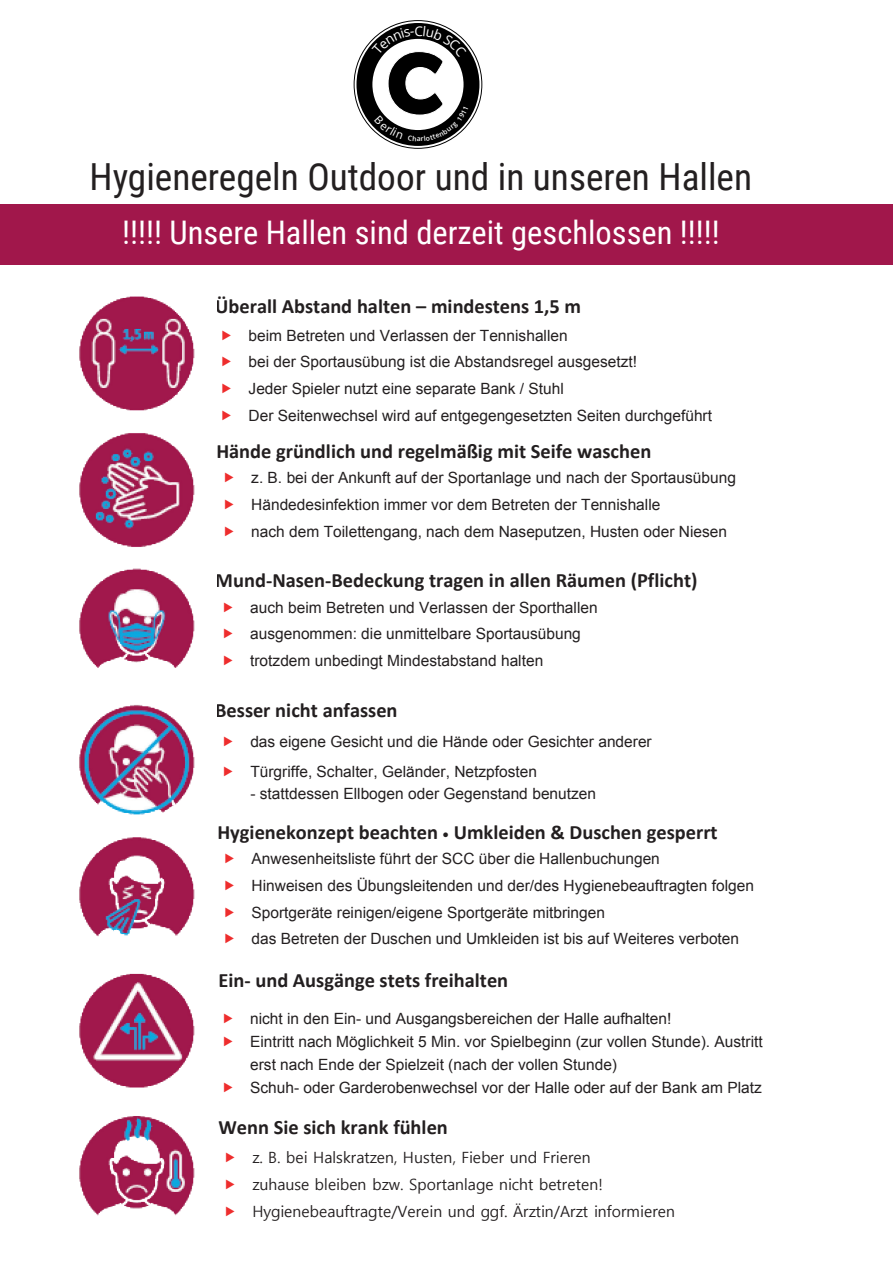
<style>
.page{position:relative;width:893px;height:1263px;background:#fff}
.page>*{position:absolute;margin:0;border:0;box-sizing:border-box;transform-origin:0 0}
.t1{font:37.35px "Roboto Condensed";color:#231f20}
.t2{font:32.55px "Roboto Condensed";color:#fff}
.t3{font:700 20.4px "Calibri";color:#231f20}
.t4{font:15.45px/26.8px "Arial";color:#231f20}
.t5{font:15.45px/26.8px "Malgun Gothic";color:#231f20}
.t6{font:13.35px "Open Sans";color:#fff}
.t7{font:600 6.75px "Open Sans";color:#fff}
.s1{font-size:13.05px}
</style>
<div class="page">
<div style="left:0;top:204px;width:893px;height:61px;background:#a1174b"></div>
<img style="left:79px;top:296px;width:116px;height:920px">
<svg style="left:354px;top:20px;width:128px;height:129px"></svg>
<p class="t6" style="left:414px;top:22px;width:10px">C</p>
<p class="t7" style="left:417px;top:134px;width:6px">a</p>
<h1 class="t1" style="left:90px;top:151px;width:664px">Hygieneregeln Outdoor und in unseren Hallen</h1>
<h2 class="t2" style="left:122px;top:210px;width:599px">!!!!! Unsere Hallen sind derzeit geschlossen !!!!!</h2>
<h3 class="t3" style="left:215px;top:291px;width:367px">Überall Abstand halten – mindestens 1,5 m</h3>
<p class="t4" style="left:249px;top:322px;width:465px">beim Betreten und Verlassen der Tennishallen<br>bei der Sportausübung ist die Abstandsregel ausgesetzt!<br>Jeder Spieler nutzt eine separate Bank / Stuhl<br>Der Seitenwechsel wird auf entgegengesetzten Seiten durchgeführt</p>
<h3 class="t3" style="left:216px;top:437px;width:436px">Hände gründlich und regelmäßig mit Seife waschen</h3>
<p class="t4" style="left:251px;top:464px;width:486px">z. B. bei der Ankunft auf der Sportanlage und nach der Sportausübung<br>Händedesinfektion immer vor dem Betreten der Tennishalle<br>nach dem Toilettengang, nach dem Naseputzen, Husten oder Niesen</p>
<h3 class="t3" style="left:215px;top:565px;width:484px">Mund-Nasen-Bedeckung tragen in allen Räumen (Pflicht)</h3>
<p class="t4" style="left:250px;top:594px;width:349px">auch beim Betreten und Verlassen der Sporthallen ausgenommen: die unmittelbare Sportausübung trotzdem unbedingt Mindestabstand halten</p>
<h3 class="t3" style="left:215px;top:695px;width:184px">Besser nicht anfassen</h3>
<p class="t4" style="left:250px;top:727px;width:403px;line-height:29.8px">das eigene Gesicht und die Hände oder Gesichter anderer<br>Türgriffe, Schalter, Geländer, Netzpfosten</p>
<p class="t4" style="left:250px;top:780px;width:347px">- stattdessen Ellbogen oder Gegenstand benutzen</p>
<h3 class="t3" style="left:217px;top:818px;width:502px">Hygienekonzept beachten <span class="s1">•</span> Umkleiden &amp; Duschen gesperrt</h3>
<p class="t4" style="left:252px;top:845px;width:504px">Anwesenheitsliste führt der SCC über die Hallenbuchungen<br>Hinweisen des Übungsleitenden und der/des Hygienebeauftragten folgen Sportgeräte reinigen/eigene Sportgeräte mitbringen<br>das Betreten der Duschen und Umkleiden ist bis auf Weiteres verboten</p>
<h3 class="t3" style="left:219px;top:967px;width:291px">Ein- und Ausgänge stets freihalten</h3>
<p class="t4" style="left:250px;top:1007px;width:514px;line-height:23.2px">nicht in den Ein- und Ausgangsbereichen der Halle aufhalten!<br>Eintritt nach Möglichkeit 5 Min. vor Spielbeginn (zur vollen Stunde). Austritt erst nach Ende der Spielzeit (nach der vollen Stunde)<br>Schuh- oder Garderobenwechsel vor der Halle oder auf der Bank am Platz</p>
<h3 class="t3" style="left:218px;top:1113px;width:231px">Wenn Sie sich krank fühlen</h3>
<p class="t5" style="left:252px;top:1144px;width:424px">z. B. bei Halskratzen, Husten, Fieber und Frieren<br>zuhause bleiben bzw. Sportanlage nicht betreten!<br>Hygienebeauftragte/Verein und ggf. Ärztin/Arzt informieren</p>
</div>
